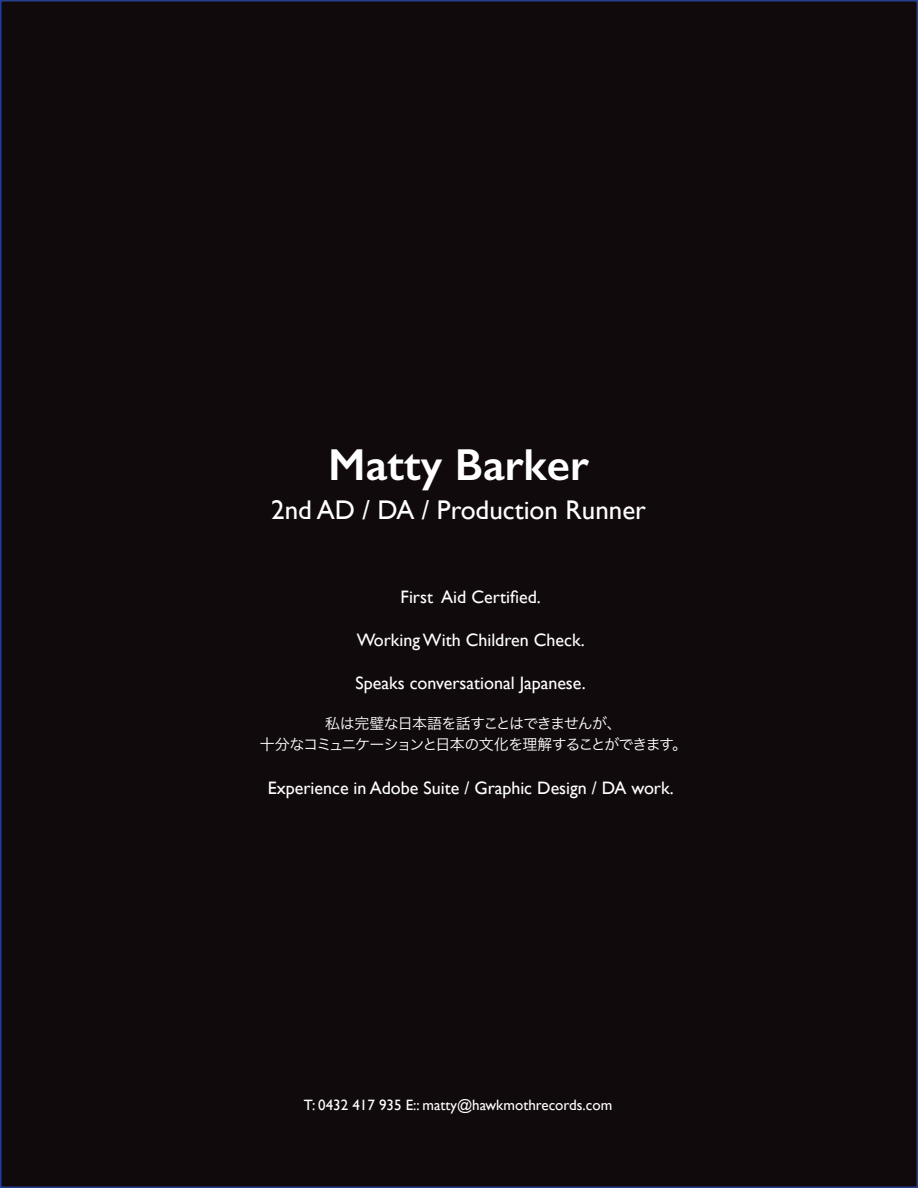
<style>
.page{position:relative;width:918px;height:1188px;background:#fff}
.page>*{position:absolute;margin:0;border:0;box-sizing:border-box;transform-origin:0 0}
.t1{font:600 45px "Gill Sans";color:#fff}
.t2{font:27px "Gill Sans";color:#fff}
.t3{font:18px "Gill Sans";color:#fff}
.t4{font:15px "Gill Sans";color:#fff}
.t5{font:15px "Hira Kaku Pro W3";letter-spacing:-.09em;color:#fff}
.t6{font:15px "Hira Kaku Pro W3";letter-spacing:-.07em;color:#fff}
</style>
<div class="page">
<div style="left:1px;top:1px;width:916px;height:1186px;background:#110a0c"></div>
<p class="t1" style="left:328px;top:438px;width:262px">Matty Barker</p>
<p class="t2" style="left:271px;top:494px;width:376px">2nd AD / DA / Production Runner</p>
<p class="t3" style="left:401px;top:586px;width:142px">First Aid Certified.</p>
<p class="t3" style="left:357px;top:629px;width:229px">Working With Children Check.</p>
<p class="t3" style="left:356px;top:673px;width:232px">Speaks conversational Japanese.</p>
<p class="t6" style="left:325px;top:710px;width:298px">私は完璧な日本語を話すことはできませんが、</p>
<p class="t5" style="left:260px;top:731px;width:429px">十分なコミュニケーションと日本の文化を理解することができます。</p>
<p class="t3" style="left:268px;top:777px;width:407px">Experience in Adobe Suite / Graphic Design / DA work.</p>
<p class="t4" style="left:304px;top:1096px;width:310px">T: 0432 417 935 E:: matty@hawkmothrecords.com</p>
</div>
